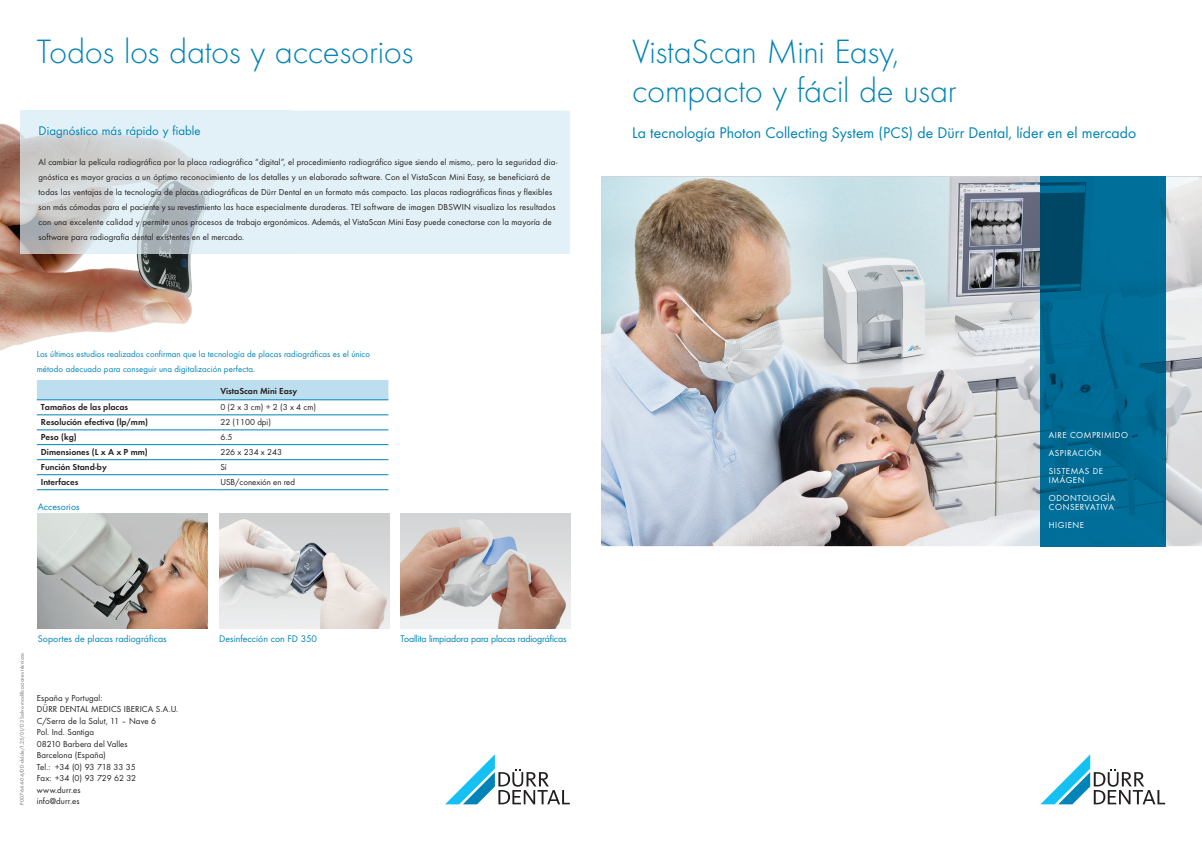
<style>
.page{position:relative;width:1202px;height:854px;background:#fff}
.page>*{position:absolute;margin:0;border:0;box-sizing:border-box;transform-origin:0 0}
.t1{font:300 35px/39px "Futura TOT";letter-spacing:-.01em;color:#0083b6}
.t2{font:16px "Futura TOT Boo";letter-spacing:.005em;color:#0083b6}
.t3{font:13px "Futura TOT Boo";letter-spacing:.005em;color:#0083b6}
.t4{font:10px "Futura TOT Boo";color:#0083b6}
.t5{font:9px/11.5px "Futura TOT Boo";letter-spacing:.01em;color:#231f20}
.t6{font:9px/15px "Futura TOT Boo";letter-spacing:.01em;color:#0083b6}
.t7{font:9px "Futura TOT Dem";color:#231f20}
.t8{font:9px/18px "Futura TOT Boo";letter-spacing:.06em;color:#fff}
.t9{font:5.5px "Futura TOT Boo";letter-spacing:.025em;color:#6c6d70}
</style>
<div class="page">
<img style="left:0;top:123px;width:192px;height:228px">
<img style="left:601px;top:177px;width:601px;height:369px">
<img style="left:1040px;top:177px;width:125px;height:369px">
<div style="left:37px;top:380px;width:351px;height:19px;background:#bcdeee"></div>
<hr style="left:37px;top:399px;width:179px;height:1px;background:#0083b6">
<hr style="left:216px;top:399px;width:172px;height:1px;background:#0083b6">
<hr style="left:37px;top:414px;width:179px;height:1px;background:#0083b6">
<hr style="left:216px;top:414px;width:172px;height:1px;background:#0083b6">
<hr style="left:37px;top:429px;width:179px;height:1px;background:#0083b6">
<hr style="left:216px;top:429px;width:172px;height:1px;background:#0083b6">
<hr style="left:37px;top:444px;width:179px;height:1px;background:#0083b6">
<hr style="left:216px;top:444px;width:172px;height:1px;background:#0083b6">
<hr style="left:37px;top:459px;width:179px;height:1px;background:#0083b6">
<hr style="left:216px;top:459px;width:172px;height:1px;background:#0083b6">
<hr style="left:37px;top:474px;width:179px;height:1px;background:#0083b6">
<hr style="left:37px;top:489px;width:179px;height:1px;background:#0083b6">
<hr style="left:216px;top:474px;width:172px;height:1px;background:#0083b6">
<hr style="left:216px;top:489px;width:172px;height:1px;background:#0083b6">
<svg style="left:1041px;top:754px;width:124px;height:50px"></svg>
<svg style="left:445px;top:754px;width:125px;height:50px"></svg>
<img style="left:38px;top:513px;width:170px;height:115px">
<img style="left:219px;top:513px;width:170px;height:115px">
<img style="left:401px;top:513px;width:170px;height:115px">
<div style="left:292px;top:111px;width:278px;height:143px;background:#e2f1f7"></div>
<img style="left:20px;top:111px;width:272px;height:143px">
<h1 class="t1" style="left:37px;top:32px;width:378px">Todos los datos y accesorios</h1>
<h3 class="t3" style="left:39px;top:123px;width:164px">Diagnóstico más rápido y fiable</h3>
<p class="t5" style="left:39px;top:154px;width:520px;line-height:15px">Al cambiar la película radiográfica por la placa radiográfica “digital”, el procedimiento radiográfico sigue siendo el mismo,. pero la seguridad dia&shy;gnóstica es mayor gracias a un óptimo reconocimiento de los detalles y un elaborado software. Con el VistaScan Mini Easy, se beneficiará de todas las ventajas de la tecnología de placas radiográficas de Dürr Dental en un formato más compacto. Las placas radiográficas finas y flexibles son más cómodas para el paciente y su revestimiento las hace especialmente duraderas. TEl software de imagen DBSWIN visualiza los resultados con una excelente calidad y permite unos procesos de trabajo ergonómicos. Además, el VistaScan Mini Easy puede conectarse con la mayoría de software para radiografía dental existentes en el mercado.</p>
<p class="t6" style="left:37px;top:346px;width:335px">Los últimos estudios realizados confirman que la tecnología de placas radiográficas es el único método adecuado para conseguir una digitalización perfecta.</p>
<p class="t7" style="left:220px;top:385px;width:78px">VistaScan Mini Easy</p>
<p class="t7" style="left:41px;top:402px;width:89px">Tamaños de las placas</p>
<p class="t5" style="left:220px;top:401px;width:97px">0 (2 x 3 cm) + 2 (3 x 4 cm)</p>
<p class="t7" style="left:41px;top:417px;width:109px">Resolución efectiva (lp/mm)</p>
<p class="t5" style="left:220px;top:416px;width:52px">22 (1100 dpi)</p>
<p class="t7" style="left:41px;top:431px;width:37px">Peso (kg)</p>
<p class="t5" style="left:220px;top:431px;width:13px">6.5</p>
<p class="t7" style="left:41px;top:446px;width:108px">Dimensiones (L x A x P mm)</p>
<p class="t5" style="left:220px;top:446px;width:63px">226 x 234 x 243</p>
<p class="t7" style="left:41px;top:461px;width:68px">Función Stand-by</p>
<p class="t5" style="left:220px;top:461px;width:8px">Sí</p>
<p class="t7" style="left:41px;top:476px;width:39px">Interfaces</p>
<p class="t5" style="left:220px;top:476px;width:76px">USB/conexión en red</p>
<p class="t4" style="left:38px;top:500px;width:43px">Accesorios</p>
<p class="t9" style="left:19px;top:804px;width:153px;rotate:-90deg">P007-644-04/DD-dd.de/1.25/01/D3 Salvo modificaciones técnicas</p>
<p class="t4" style="left:38px;top:632px;width:130px">Soportes de placas radiográficas</p>
<p class="t4" style="left:219px;top:632px;width:99px">Desinfección con FD 350</p>
<p class="t4" style="left:401px;top:632px;width:167px">Toallita limpiadora para placas radiográficas</p>
<p class="t5" style="left:37px;top:691px;width:143px">España y Portugal:<br>DÜRR DENTAL MEDICS IBERICA S.A.U.<br>C/Serra de la Salut, 11 – Nave 6<br>Pol. Ind. Santiga<br>08210 Barbera del Valles<br>Barcelona (España)<br>Tel.: +34 (0) 93 718 33 35<br>Fax: +34 (0) 93 729 62 32 www.durr.es<br>info@durr.es</p>
<h1 class="t1" style="left:632px;top:32px;width:326px">VistaScan Mini Easy, compacto y fácil de usar</h1>
<h2 class="t2" style="left:632px;top:123px;width:506px">La tecnología Photon Collecting System (PCS) de Dürr Dental, líder en el mercado</h2>
<p class="t8" style="left:1049px;top:426px;width:81px">AIRE COMPRIMIDO<br>ASPIRACIÓN<br>SISTEMAS DE</p>
<p class="t8" style="left:1049px;top:471px;width:68px">IMÁGEN<br>ODONTOLOGÌA</p>
<p class="t8" style="left:1049px;top:498px;width:67px">CONSERVATIVA<br>HIGIENE</p>
</div>
